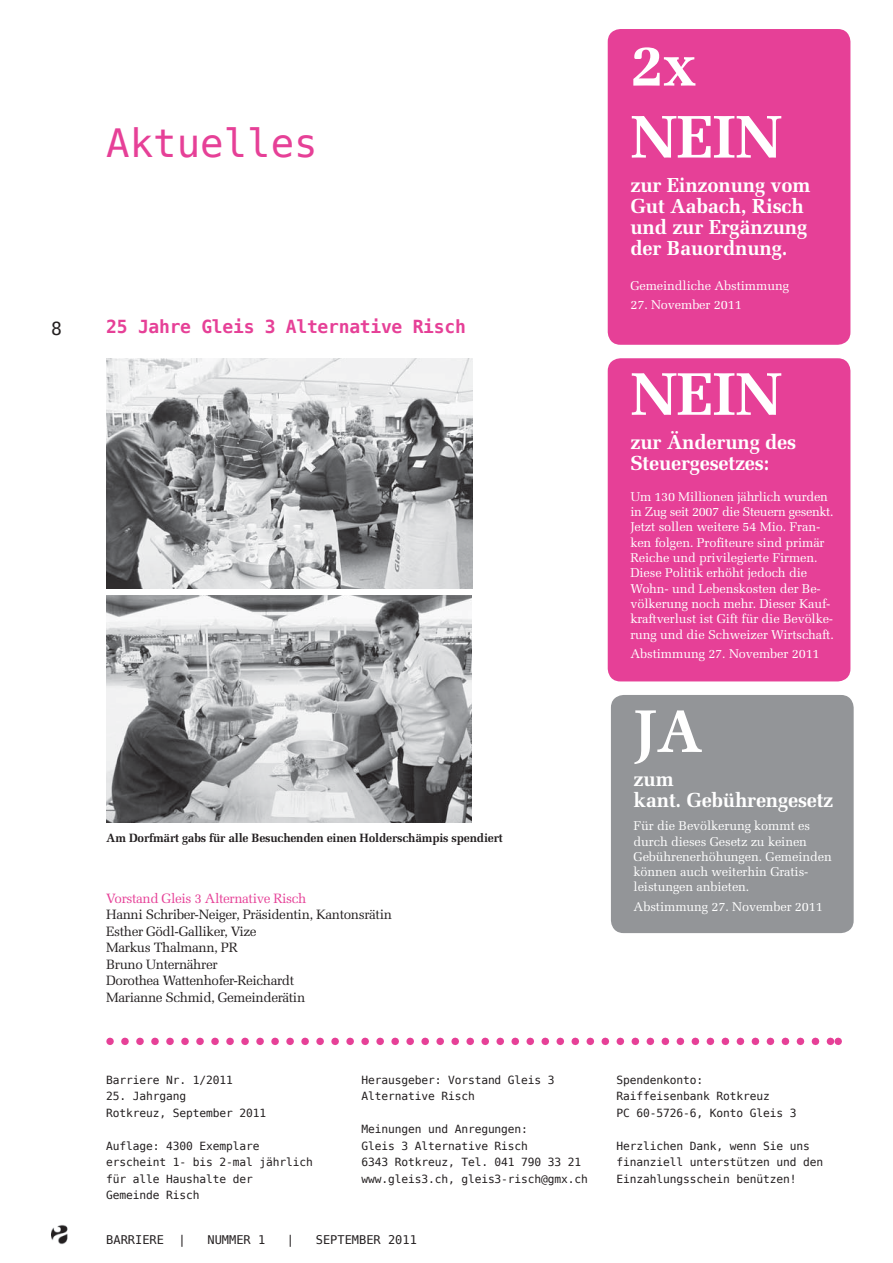
<style>
.page{position:relative;width:893px;height:1263px;background:#fff}
.page>*{position:absolute;margin:0;border:0;box-sizing:border-box;transform-origin:0 0}
.t1{font:700 60px/72px "Melior";letter-spacing:-.01em;color:#fff}
.t2{font:39px "Bitstream Vera Sans Mono";color:#e64097}
.t3{font:700 20.25px/21px "Melior";letter-spacing:-.01em;color:#fff}
.t4{font:700 18px "Bitstream Vera Sans Mono";letter-spacing:-.015em;color:#e64097}
.t5{font:18px "Bitstream Vera Sans Mono";color:#231f20}
.t6{font:13.5px/16.5px "Melior";letter-spacing:-.03em;color:#231f20}
.t7{font:13.5px "Melior";letter-spacing:-.03em;color:#e64097}
.t8{font:12.75px/15.3px "Melior";letter-spacing:-.01em;color:#fff}
.t9{font:700 12px "Melior";letter-spacing:-.015em;color:#231f20}
.t10{font:12px "Bitstream Vera Sans Mono";color:#231f20}
.t11{font:11.25px/16.5px "Bitstream Vera Sans Mono";letter-spacing:-.01em;color:#231f20}
</style>
<div class="page">
<img style="left:106px;top:358px;width:366px;height:230px">
<img style="left:106px;top:595px;width:365px;height:228px">
<img style="left:51px;top:1224px;width:17px;height:21px">
<div style="left:611px;top:695px;width:243px;height:238px;background:#939598;border-radius:13px"></div>
<svg style="left:125px;top:1037px;width:706px;height:8px"></svg>
<div style="left:608px;top:29px;width:242px;height:652px;background:#e64097"></div>
<h3 class="t5" style="left:51px;top:318px;width:12px">8</h3>
<h2 class="t2" style="left:106px;top:121px;width:213px">Aktuelles</h2>
<h3 class="t4" style="left:106px;top:316px;width:361px">25 Jahre Gleis 3 Alternative Risch</h3>
<p class="t9" style="left:106px;top:833px;width:398px">Am Dorfmärt gabs für alle Besuchenden einen Holderschämpis spendiert</p>
<p class="t7" style="left:106px;top:893px;width:202px">Vorstand Gleis 3 Alternative Risch</p>
<p class="t6" style="left:106px;top:908px;width:287px">Hanni Schriber-Neiger, Präsidentin, Kantonsrätin<br>Esther Gödl-Galliker, Vize<br>Markus Thalmann, PR<br>Bruno Unternährer<br>Dorothea Wattenhofer-Reichardt<br>Marianne Schmid, Gemeinderätin</p>
<p class="t11" style="left:106px;top:1072px;width:128px">Barriere Nr. 1/2011</p>
<p class="t11" style="left:106px;top:1088px;width:161px">25. Jahrgang<br>Rotkreuz, September 2011</p>
<p class="t11" style="left:106px;top:1138px;width:208px">Auflage: 4300 Exemplare erscheint 1- bis 2-mal jährlich für alle Haushalte der<br>Gemeinde Risch</p>
<p class="t11" style="left:361px;top:1072px;width:195px">Herausgeber: Vorstand Gleis 3<br>Alternative Risch</p>
<p class="t11" style="left:361px;top:1121px;width:228px">Meinungen und Anregungen:<br>Gleis 3 Alternative Risch<br>6343 Rotkreuz, Tel. 041 790 33 21 www.gleis3.ch, gleis3-risch@gmx.ch</p>
<p class="t10" style="left:106px;top:1233px;width:81px">BARRIERE |</p>
<p class="t10" style="left:207px;top:1233px;width:59px">NUMMER 1</p>
<p class="t10" style="left:287px;top:1233px;width:9px">|</p>
<p class="t10" style="left:316px;top:1233px;width:103px">SEPTEMBER 2011</p>
<h1 class="t1" style="left:630px;top:35px;width:153px">2x<br>NEIN</h1>
<h3 class="t3" style="left:630px;top:177px;width:182px">zur Einzonung vom<br>Gut Aabach, Risch und zur Ergänzung der Bauordnung.</h3>
<p class="t8" style="left:630px;top:279px;width:160px">Gemeindliche Abstimmung</p>
<p class="t8" style="left:630px;top:298px;width:113px">27. November 2011</p>
<h1 class="t1" style="left:630px;top:364px;width:153px">NEIN</h1>
<h3 class="t3" style="left:630px;top:434px;width:167px">zur Änderung des<br>Steuergesetzes:</h3>
<p class="t8" style="left:630px;top:490px;width:205px">Um 130 Millionen jährlich wurden in Zug seit 2007 die Steuern gesenkt.<br>Jetzt sollen weitere 54 Mio. Fran&shy;ken folgen. Profiteure sind primär Reiche und privilegierte Firmen.<br>Diese Politik erhöht jedoch die Wohn- und Lebenskosten der Be&shy;völkerung noch mehr. Dieser Kauf&shy;kraftverlust ist Gift für die Bevölke&shy;rung und die Schweizer Wirtschaft.</p>
<p class="t8" style="left:630px;top:647px;width:191px">Abstimmung 27. November 2011</p>
<h1 class="t1" style="left:634px;top:701px;width:71px">JA</h1>
<h3 class="t3" style="left:634px;top:771px;width:201px">zum<br>kant. Gebührengesetz</h3>
<p class="t8" style="left:634px;top:819px;width:200px">Für die Bevölkerung kommt es durch dieses Gesetz zu keinen<br>Gebührenerhöhungen. Gemeinden können auch weiterhin Gratis&shy;leistungen anbieten.</p>
<p class="t8" style="left:634px;top:900px;width:191px">Abstimmung 27. November 2011</p>
<p class="t11" style="left:617px;top:1072px;width:181px">Spendenkonto:<br>Raiffeisenbank Rotkreuz<br>PC 60-5726-6, Konto Gleis 3</p>
<p class="t11" style="left:617px;top:1138px;width:208px">Herzlichen Dank, wenn Sie uns finanziell unterstützen und den<br>Einzahlungsschein benützen!</p>
</div>
